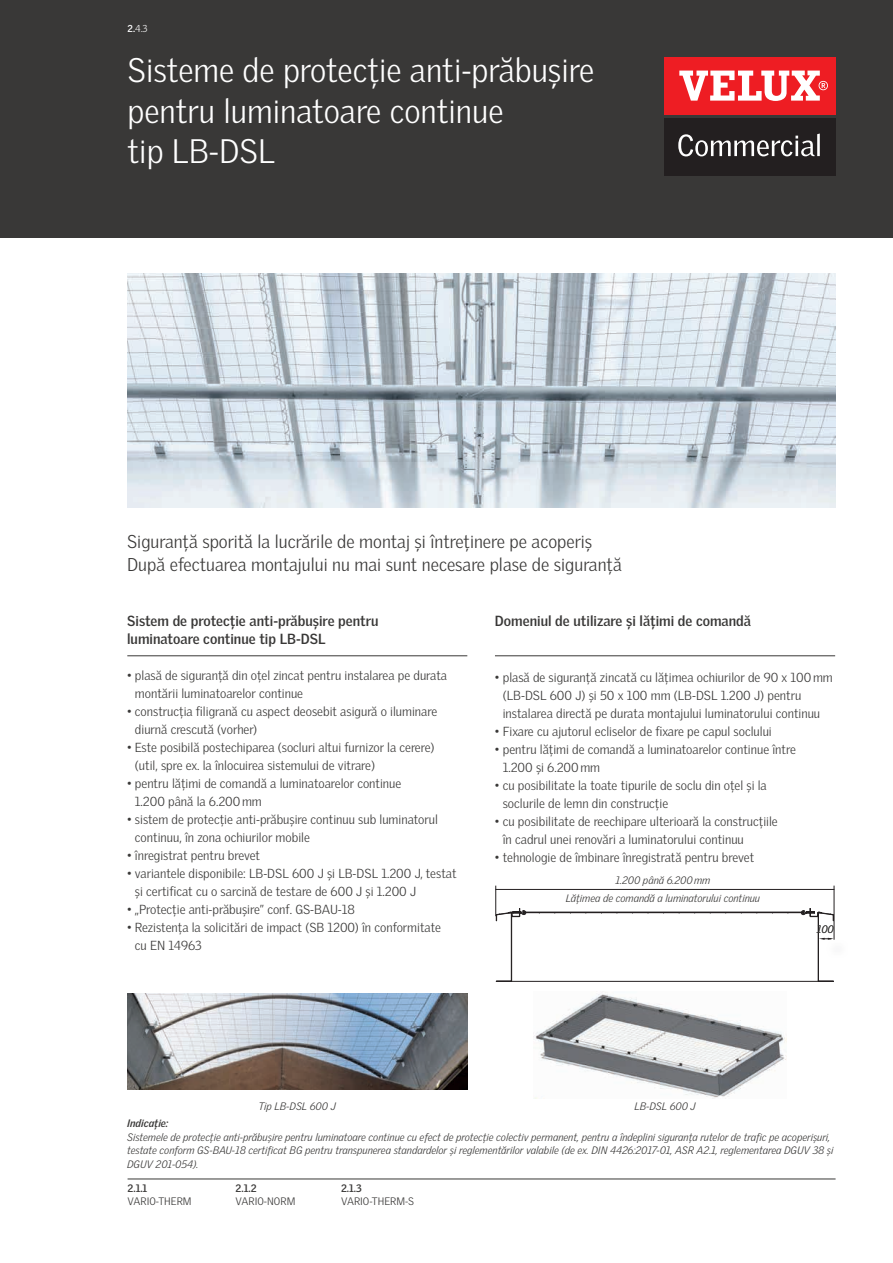
<style>
.page{position:relative;width:893px;height:1263px;background:#fff}
.page>*{position:absolute;margin:0;border:0;box-sizing:border-box;transform-origin:0 0}
.t1{font:300 33px/40.5px "Velux Gothic";color:#fff}
.t2{font:300 18px/23.2px "Velux Gothic";color:#393837}
.t3{font:700 14.25px/18px "Velux Gothic";color:#393837}
.t4{font:300 12.75px/18px "Velux Gothic";color:#393837}
.t5{font:italic 300 10.5px/13.5px "Velux Gothic";color:#393837}
.t6{font:300 10.5px "Velux Gothic";color:#393837}
.t7{font:700 10.5px "Velux Gothic";color:#393837}
.t8{font:italic 700 10.5px "Velux Gothic";color:#393837}
.t9{font:300 9.75px "Velux Gothic";color:#fff}
.s1{font-weight:700}
</style>
<div class="page">
<div style="left:0;top:0;width:893px;height:237px;background:#393837"></div>
<div style="left:665px;top:57px;width:171px;height:57px;background:#ee1d23"></div>
<svg style="left:679px;top:71px;width:149px;height:30px"></svg>
<div style="left:665px;top:118px;width:171px;height:57px;background:#231f20"></div>
<svg style="left:678px;top:134px;width:142px;height:22px"></svg>
<img style="left:127px;top:273px;width:708px;height:234px">
<img style="left:127px;top:993px;width:340px;height:97px">
<img style="left:534px;top:992px;width:253px;height:107px">
<hr style="left:127px;top:655px;width:340px;height:1px;background:#393837">
<hr style="left:495px;top:655px;width:340px;height:1px;background:#393837">
<hr style="left:128px;top:1179px;width:708px;height:1px;background:#393837">
<hr style="left:496px;top:981px;width:337px;height:1px;background:#231f20">
<svg style="left:496px;top:980px;width:15px;height:1px"></svg>
<hr style="left:511px;top:913px;width:1px;height:68px;background:#231f20">
<svg style="left:819px;top:980px;width:15px;height:2px"></svg>
<hr style="left:818px;top:913px;width:1px;height:68px;background:#231f20">
<svg style="left:496px;top:908px;width:338px;height:13px"></svg>
<hr style="left:495px;top:889px;width:339px;height:1px;background:#231f20">
<svg style="left:819px;top:938px;width:15px;height:2px"></svg>
<hr style="left:834px;top:886px;width:1px;height:54px;background:#231f20">
<hr style="left:495px;top:886px;width:1px;height:30px;background:#231f20">
<p class="t9" style="left:128px;top:23px;width:22px"><span class="s1">2.</span>4.3</p>
<h1 class="t1" style="left:128px;top:50px;width:468px">Sisteme de protecție anti-prăbușire pentru luminatoare continue<br>tip LB-DSL</h1>
<h2 class="t2" style="left:127px;top:529px;width:496px">Siguranță sporită la lucrările de montaj și întreținere pe acoperiș<br>După efectuarea montajului nu mai sunt necesare plase de siguranță</h2>
<p class="t3" style="left:127px;top:612px;width:253px">Sistem de protecţie anti-prăbușire pentru luminatoare continue tip LB-DSL</p>
<p class="t4" style="left:135px;top:666px;width:314px;text-indent:-8px">• plasă de siguranță din oțel zincat pentru instalarea pe durata montării luminatoarelor continue</p>
<p class="t4" style="left:135px;top:702px;width:304px;text-indent:-8px">• construcția filigrană cu aspect deosebit asigură o iluminare diurnă crescută (vorher)</p>
<p class="t4" style="left:135px;top:738px;width:301px;text-indent:-8px">• Este posibilă postechiparea (socluri altui furnizor la cerere) (util, spre ex. la înlocuirea sistemului de vitrare)</p>
<p class="t4" style="left:135px;top:774px;width:268px;text-indent:-8px">• pentru lățimi de comandă a luminatoarelor continue<br>1.200 până la 6.200 mm</p>
<p class="t4" style="left:135px;top:810px;width:305px;text-indent:-8px">• sistem de protecție anti-prăbușire continuu sub luminatorul continuu, în zona ochiurilor mobile</p>
<p class="t4" style="left:127px;top:846px;width:135px">• înregistrat pentru brevet</p>
<p class="t4" style="left:135px;top:864px;width:323px;text-indent:-8px">• variantele disponibile: LB-DSL 600 J și LB-DSL 1.200 J, testat și certificat cu o sarcină de testare de 600 J și 1.200 J</p>
<p class="t4" style="left:127px;top:900px;width:229px">• „Protecție anti-prăbușire” conf. GS-BAU-18</p>
<p class="t4" style="left:135px;top:918px;width:307px;text-indent:-8px">• Rezistența la solicitări de impact (SB 1200) în conformitate cu EN 14963</p>
<p class="t3" style="left:495px;top:612px;width:258px">Domeniul de utilizare și lăţimi de comandă</p>
<p class="t4" style="left:503px;top:668px;width:332px;text-indent:-8px">• plasă de siguranță zincată cu lățimea ochiurilor de 90 x 100 mm (LB-DSL 600 J) și 50 x 100 mm (LB-DSL 1.200 J) pentru instalarea directă pe durata montajului luminatorului continuu</p>
<p class="t4" style="left:495px;top:722px;width:278px">• Fixare cu ajutorul ecliselor de fixare pe capul soclului</p>
<p class="t4" style="left:503px;top:740px;width:295px;text-indent:-8px">• pentru lățimi de comandă a luminatoarelor continue între<br>1.200 și 6.200 mm</p>
<p class="t4" style="left:503px;top:776px;width:266px;text-indent:-8px">• cu posibilitate la toate tipurile de soclu din oțel și la soclurile de lemn din construcție</p>
<p class="t4" style="left:503px;top:812px;width:276px;text-indent:-8px">• cu posibilitate de reechipare ulterioară la construcțiile în cadrul unei renovări a luminatorului continuu</p>
<p class="t4" style="left:495px;top:848px;width:261px">• tehnologie de îmbinare înregistrată pentru brevet</p>
<p class="t5" style="left:566px;top:871px;width:196px;line-height:18px;text-align:center">1.200 până 6.200 mm<br>Lăţimea de comandă a luminatorului continuu</p>
<p class="t5" style="left:817px;top:922px;width:18px">100</p>
<p class="t5" style="left:259px;top:1099px;width:79px">Tip LB-DSL 600 J</p>
<p class="t5" style="left:634px;top:1099px;width:63px">LB-DSL 600 J</p>
<p class="t8" style="left:127px;top:1117px;width:43px">Indicaţie:</p>
<p class="t5" style="left:127px;top:1130px;width:708px">Sistemele de protecţie anti-prăbușire pentru luminatoare continue cu efect de protecţie colectiv permanent, pentru a îndeplini siguranţa rutelor de trafic pe acoperișuri, testate conform GS-BAU-18 certificat BG pentru transpunerea standardelor și reglementărilor valabile (de ex. DIN 4426:2017-01, ASR A2.1, reglementarea DGUV 38 și<br>DGUV 201-054).</p>
<p class="t7" style="left:128px;top:1182px;width:21px">2.1.1</p>
<p class="t6" style="left:128px;top:1195px;width:66px">VARIO-THERM</p>
<p class="t7" style="left:236px;top:1182px;width:22px">2.1.2</p>
<p class="t6" style="left:236px;top:1195px;width:61px">VARIO-NORM</p>
<p class="t7" style="left:341px;top:1182px;width:22px">2.1.3</p>
<p class="t6" style="left:341px;top:1195px;width:74px">VARIO-THERM-S</p>
</div>
